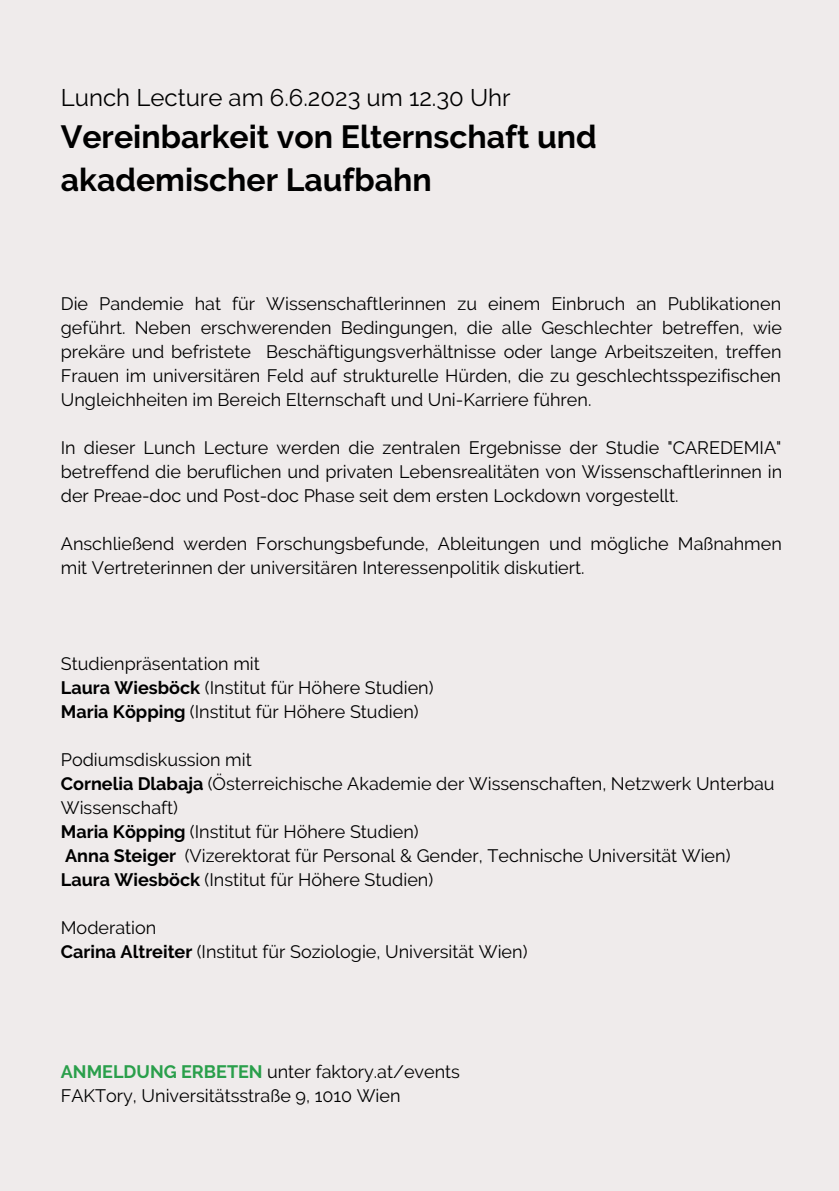
<style>
.page{position:relative;width:839px;height:1191px;background:#fff}
.page>*{position:absolute;margin:0;border:0;box-sizing:border-box;transform-origin:0 0}
.t1{font:700 32px/43.6px "Raleway";color:#000}
.t2{font:24px "Raleway";color:#000}
.t3{font:18px/24px "Raleway";color:#000}
.s1{font-weight:700}
.s2{font-weight:700;color:#2a9f4b}
</style>
<div class="page">
<div style="left:0;top:0;width:838px;height:1191px;background:#efebeb"></div>
<p class="t2" style="left:61px;top:83px;width:451px">Lunch Lecture am 6.6.2023 um 12.30 Uhr</p>
<p class="t1" style="left:61px;top:114px;width:537px">Vereinbarkeit von Elternschaft und akademischer Laufbahn</p>
<p class="t3" style="left:61px;top:291px;width:722px;text-align:justify">Die Pandemie hat für Wissenschaftlerinnen zu einem Einbruch an Publikationen geführt. Neben erschwerenden Bedingungen, die alle Geschlechter betreffen, wie prekäre und befristete Beschäftigungsverhältnisse oder lange Arbeitszeiten, treffen Frauen im universitären Feld auf strukturelle Hürden, die zu geschlechtsspezifischen Ungleichheiten im Bereich Elternschaft und Uni-Karriere führen.</p>
<p class="t3" style="left:61px;top:435px;width:722px;text-align:justify">In dieser Lunch Lecture werden die zentralen Ergebnisse der Studie "CAREDEMIA" betreffend die beruflichen und privaten Lebensrealitäten von Wissenschaftlerinnen in der Preae-doc und Post-doc Phase seit dem ersten Lockdown vorgestellt.</p>
<p class="t3" style="left:61px;top:531px;width:722px">Anschließend werden Forschungsbefunde, Ableitungen und mögliche Maßnahmen mit Vertreterinnen der universitären Interessenpolitik diskutiert.</p>
<p class="t3" style="left:61px;top:651px;width:200px">Studienpräsentation mit</p>
<p class="t3" style="left:61px;top:675px;width:374px"><span class="s1">Laura Wiesböck</span> (Institut für Höhere Studien)</p>
<p class="t3" style="left:61px;top:699px;width:359px"><span class="s1">Maria Köpping</span> (Institut für Höhere Studien)</p>
<p class="t3" style="left:61px;top:747px;width:192px">Podiumsdiskussion mit</p>
<p class="t3" style="left:61px;top:771px;width:715px"><span class="s1">Cornelia Dlabaja</span> (Österreichische Akademie der Wissenschaften, Netzwerk Unterbau<br>Wissenschaft)</p>
<p class="t3" style="left:61px;top:819px;width:671px"><span class="s1">Maria Köpping</span> (Institut für Höhere Studien)<br><span class="s1">Anna Steiger</span> (Vizerektorat für Personal &amp; Gender, Technische Universität Wien)</p>
<p class="t3" style="left:61px;top:867px;width:374px"><span class="s1">Laura Wiesböck</span> (Institut für Höhere Studien)</p>
<p class="t3" style="left:61px;top:915px;width:97px">Moderation</p>
<p class="t3" style="left:61px;top:939px;width:468px"><span class="s1">Carina Altreiter</span> (Institut für Soziologie, Universität Wien)</p>
<p class="t3" style="left:61px;top:1059px;width:400px"><span class="s2">ANMELDUNG ERBETEN</span> unter faktory.at/events</p>
<p class="t3" style="left:61px;top:1083px;width:341px">FAKTory, Universitätsstraße 9, 1010 Wien</p>
</div>
